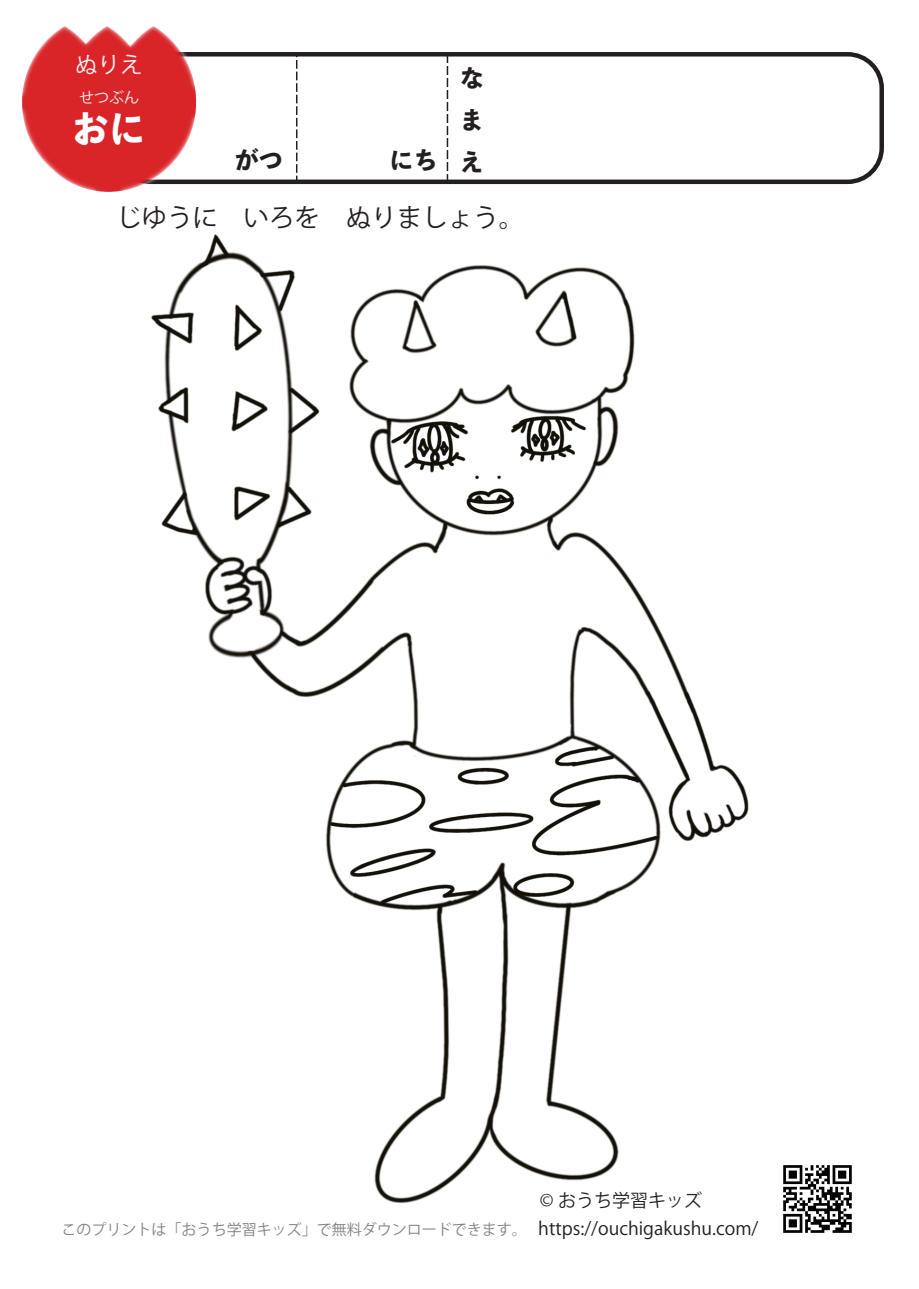
<style>
.page{position:relative;width:919px;height:1289px;background:#fff}
.page>*{position:absolute;margin:0;border:0;box-sizing:border-box;transform-origin:0 0}
.t1{font:800 39px "Toppan Bunkyu Midashi Gothic Std N";color:#fff;scale:.93 1}
.t2{font:25.5px "Koz Go Pr 6 N";color:#231f20}
.t3{font:800 24px/42px "Toppan Bunkyu Midashi Gothic Std N";color:#231f20;text-align:justify}
.t4{font:22.5px "Koz Go Pr 6 N";color:#f2f3f4}
.t5{font:18px/28px "Koz Go Pr 6 N";color:#231f20}
.t6{font:15px "Koz Go Pr 6 N";color:#808285}
.t7{font:15px "Koz Go Pr 6 N";color:#f2f3f4}
</style>
<div class="page">
<img style="left:151px;top:234px;width:598px;height:969px">
<div style="left:114px;top:52px;width:769px;height:132px;border:4px solid #231f20;border-radius:34px"></div>
<img style="left:23px;top:27px;width:173px;height:164px">
<svg style="left:296px;top:53px;width:1px;height:127px"></svg>
<svg style="left:446px;top:54px;width:2px;height:127px"></svg>
<img style="left:783px;top:1165px;width:69px;height:68px">
<p class="t4" style="left:75px;top:52px;width:69px">ぬりえ</p>
<p class="t7" style="left:79px;top:89px;width:61px">せつぶん</p>
<h1 class="t1" style="left:72px;top:98px;width:80px">おに</h1>
<h3 class="t3" style="left:235px;top:137px;width:50px">がつ</h3>
<h3 class="t3" style="left:389px;top:137px;width:50px">にち</h3>
<h3 class="t3" style="left:459px;top:56px;width:25px">なまえ</h3>
<h2 class="t2" style="left:116px;top:203px;width:410px">じゆうに　いろを　ぬりましょう。</h2>
<p class="t6" style="left:62px;top:1220px;width:467px">このプリントは「おうち学習キッズ」で無料ダウンロードできます。</p>
<p class="t5" style="left:538px;top:1186px;width:222px">© おうち学習キッズhttps://ouchigakushu.com/</p>
</div>
